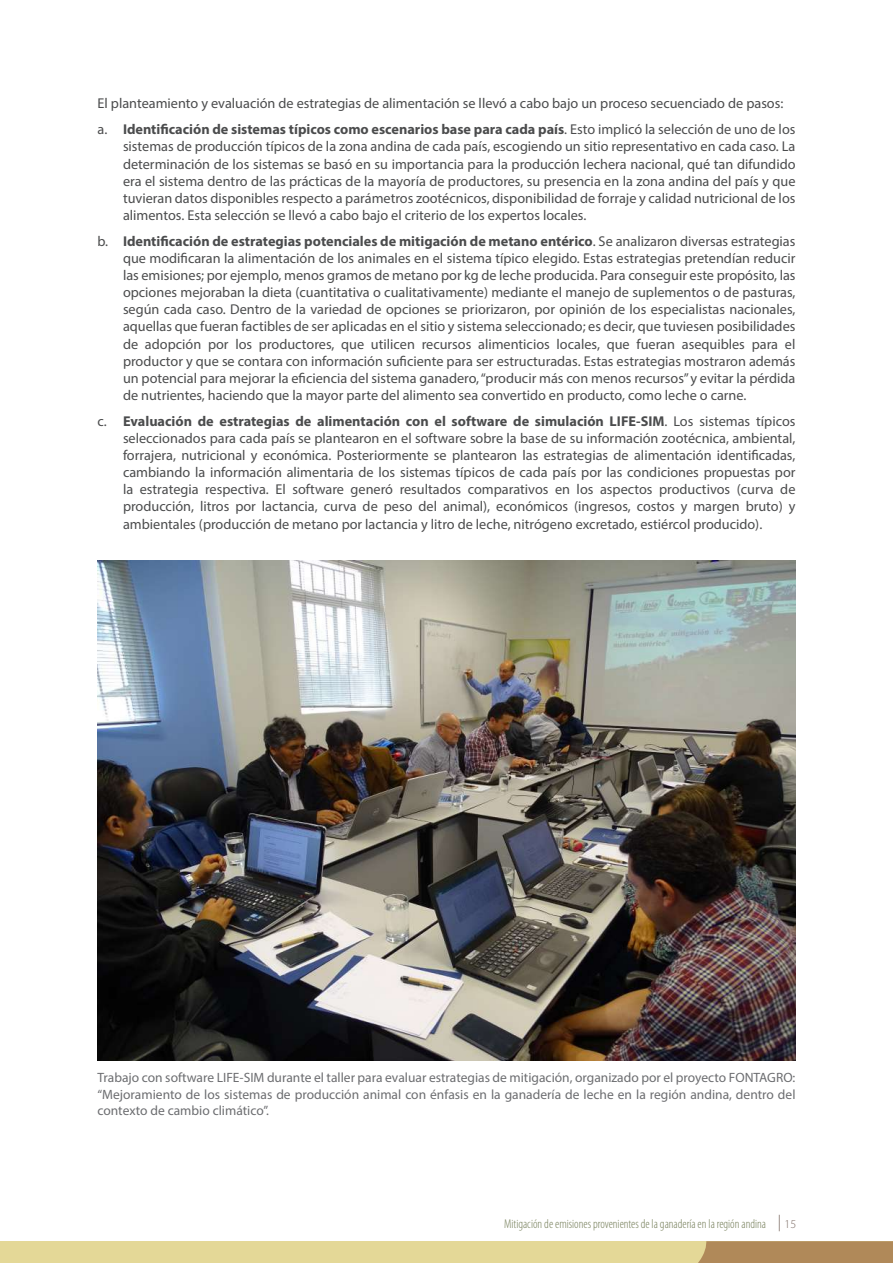
<style>
.page{position:relative;width:893px;height:1263px;background:#fff}
.page>*{position:absolute;margin:0;border:0;box-sizing:border-box;transform-origin:0 0}
.t1{font:14.25px/17.1px "Myriad Pro";color:#4b4c4d;text-align:justify}
.t2{font:13.5px/16.2px "Myriad Pro";color:#6c6d70;text-align:justify}
.t3{font:300 condensed 12.75px "Myriad Pro";color:#757e59}
.t4{font:300 12px "Myriad Pro";color:#7d6d66}
.s1{font-weight:700}
</style>
<div class="page">
<svg style="left:779px;top:1215px;width:1px;height:16px"></svg>
<img style="left:98px;top:560px;width:697px;height:500px">
<div style="left:0;top:1241px;width:893px;height:22px;background:#e4d897"></div>
<svg style="left:698px;top:1241px;width:195px;height:22px;background:#b28c5b"></svg>
<p class="t1" style="left:98px;top:90px;width:699px;line-height:26.1px">El planteamiento y evaluación de estrategias de alimentación se llevó a cabo bajo un proceso secuenciado de pasos: a. <span class="s1">Identificación de sistemas típicos como escenarios base para cada país</span>. Esto implicó la selección de uno de los</p>
<p class="t1" style="left:123px;top:138px;width:674px">sistemas de producción típicos de la zona andina de cada país, escogiendo un sitio representativo en cada caso. La determinación de los sistemas se basó en su importancia para la producción lechera nacional, qué tan difundido era el sistema dentro de las prácticas de la mayoría de productores, su presencia en la zona andina del país y que tuvieran datos disponibles respecto a parámetros zootécnicos, disponibilidad de forraje y calidad nutricional de los alimentos. Esta selección se llevó a cabo bajo el criterio de los expertos locales.</p>
<p class="t1" style="left:123px;top:232px;width:674px;text-indent:-26px">b. <span class="s1">Identificación de estrategias potenciales de mitigación de metano entérico</span>. Se analizaron diversas estrategias que modificaran la alimentación de los animales en el sistema típico elegido. Estas estrategias pretendían reducir las emisiones; por ejemplo, menos gramos de metano por kg de leche producida. Para conseguir este propósito, las opciones mejoraban la dieta (cuantitativa o cualitativamente) mediante el manejo de suplementos o de pasturas, según cada caso. Dentro de la variedad de opciones se priorizaron, por opinión de los especialistas nacionales, aquellas que fueran factibles de ser aplicadas en el sitio y sistema seleccionado; es decir, que tuviesen posibilidades de adopción por los productores, que utilicen recursos alimenticios locales, que fueran asequibles para el productor y que se contara con información suficiente para ser estructuradas. Estas estrategias mostraron además un potencial para mejorar la eficiencia del sistema ganadero, “producir más con menos recursos” y evitar la pérdida de nutrientes, haciendo que la mayor parte del alimento sea convertido en producto, como leche o carne.</p>
<p class="t1" style="left:123px;top:412px;width:674px;text-indent:-26px">c. <span class="s1">Evaluación de estrategias de alimentación con el software de simulación LIFE-SIM</span>. Los sistemas típicos seleccionados para cada país se plantearon en el software sobre la base de su información zootécnica, ambiental, forrajera, nutricional y económica. Posteriormente se plantearon las estrategias de alimentación identificadas, cambiando la información alimentaria de los sistemas típicos de cada país por las condiciones propuestas por la estrategia respectiva. El software generó resultados comparativos en los aspectos productivos (curva de producción, litros por lactancia, curva de peso del animal), económicos (ingresos, costos y margen bruto) y ambientales (producción de metano por lactancia y litro de leche, nitrógeno excretado, estiércol producido).</p>
<p class="t2" style="left:98px;top:1069px;width:699px">Trabajo con software LIFE-SIM durante el taller para evaluar estrategias de mitigación, organizado por el proyecto FONTAGRO: “Mejoramiento de los sistemas de producción animal con énfasis en la ganadería de leche en la región andina, dentro del contexto de cambio climático”.</p>
<p class="t3" style="left:504px;top:1216px;width:264px">Mitigación de emisiones provenientes de la ganadería en la región andina</p>
<p class="t4" style="left:784px;top:1217px;width:13px">15</p>
</div>
